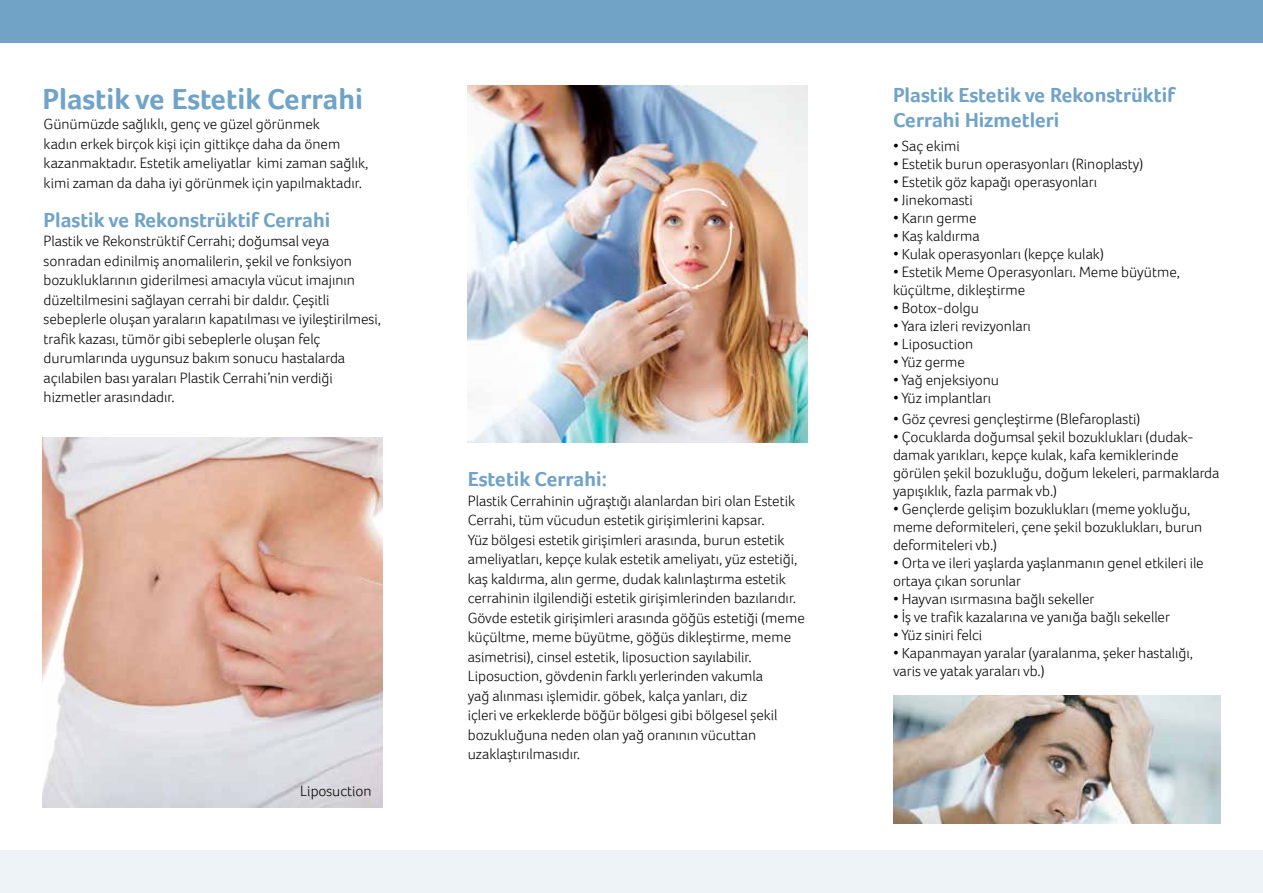
<style>
.page{position:relative;width:1263px;height:893px;background:#fff}
.page>*{position:absolute;margin:0;border:0;box-sizing:border-box;transform-origin:0 0}
.t1{font:700 30px "Acer Foco";color:#71a3c7}
.t2{font:700 21px/25.2px "Acer Foco";color:#71a3c7}
.t3{font:300 15px/19.5px "Acer Foco";color:#000}
</style>
<div class="page">
<div style="left:0;top:850px;width:1263px;height:43px;background:#edf3f7"></div>
<div style="left:0;top:0;width:1263px;height:43px;background:#71a3c7"></div>
<img style="left:43px;top:438px;width:340px;height:370px">
<img style="left:893px;top:695px;width:327px;height:129px">
<img style="left:468px;top:85px;width:340px;height:357px">
<h1 class="t1" style="left:43px;top:81px;width:322px">Plastik ve Estetik Cerrahi</h1>
<p class="t3" style="left:44px;top:114px;width:326px">Günümüzde sağlıklı, genç ve güzel görünmek<br>kadın erkek birçok kişi için gittikçe daha da önem kazanmaktadır. Estetik ameliyatlar kimi zaman sağlık, kimi zaman da daha iyi görünmek için yapılmaktadır.</p>
<h2 class="t2" style="left:44px;top:207px;width:288px">Plastik ve Rekonstrüktif Cerrahi</h2>
<p class="t3" style="left:44px;top:231px;width:339px">Plastik ve Rekonstrüktif Cerrahi; doğumsal veya sonradan edinilmiş anomalilerin, şekil ve fonksiyon bozukluklarının giderilmesi amacıyla vücut imajının düzeltilmesini sağlayan cerrahi bir daldır. Çeşitli sebeplerle oluşan yaraların kapatılması ve iyileştirilmesi, trafik kazası, tümör gibi sebeplerle oluşan felç durumlarında uygunsuz bakım sonucu hastalarda açılabilen bası yaraları Plastik Cerrahi’nin verdiği hizmetler arasındadır.</p>
<p class="t3" style="left:300px;top:781px;width:73px">Liposuction</p>
<h2 class="t2" style="left:468px;top:466px;width:141px">Estetik Cerrahi:</h2>
<p class="t3" style="left:468px;top:491px;width:339px">Plastik Cerrahinin uğraştığı alanlardan biri olan Estetik Cerrahi, tüm vücudun estetik girişimlerini kapsar.<br>Yüz bölgesi estetik girişimleri arasında, burun estetik ameliyatları, kepçe kulak estetik ameliyatı, yüz estetiği, kaş kaldırma, alın germe, dudak kalınlaştırma estetik cerrahinin ilgilendiği estetik girişimlerinden bazılarıdır.<br>Gövde estetik girişimleri arasında göğüs estetiği (meme küçültme, meme büyütme, göğüs dikleştirme, meme asimetrisi), cinsel estetik, liposuction sayılabilir.<br>Liposuction, gövdenin farklı yerlerinden vakumla<br>yağ alınması işlemidir. göbek, kalça yanları, diz<br>içleri ve erkeklerde böğür bölgesi gibi bölgesel şekil bozukluğuna neden olan yağ oranının vücuttan uzaklaştırılmasıdır.</p>
<h2 class="t2" style="left:893px;top:82px;width:284px">Plastik Estetik ve Rekonstrüktif<br>Cerrahi Hizmetleri</h2>
<p class="t3" style="left:893px;top:136px;width:68px">• Saç ekimi</p>
<p class="t3" style="left:893px;top:154px;width:252px">• Estetik burun operasyonları (Rinoplasty)</p>
<p class="t3" style="left:893px;top:172px;width:206px">• Estetik göz kapağı operasyonları</p>
<p class="t3" style="left:893px;top:190px;width:81px">• Jinekomasti</p>
<p class="t3" style="left:893px;top:208px;width:85px">• Karın germe</p>
<p class="t3" style="left:893px;top:226px;width:88px">• Kaş kaldırma</p>
<p class="t3" style="left:893px;top:244px;width:212px">• Kulak operasyonları (kepçe kulak)</p>
<p class="t3" style="left:893px;top:263px;width:289px;line-height:18px">• Estetik Meme Operasyonları. Meme büyütme, küçültme, dikleştirme</p>
<p class="t3" style="left:893px;top:298px;width:87px">• Botox-dolgu</p>
<p class="t3" style="left:893px;top:316px;width:139px">• Yara izleri revizyonları</p>
<p class="t3" style="left:893px;top:334px;width:82px">• Liposuction</p>
<p class="t3" style="left:893px;top:352px;width:73px">• Yüz germe</p>
<p class="t3" style="left:893px;top:370px;width:108px">• Yağ enjeksiyonu</p>
<p class="t3" style="left:893px;top:388px;width:100px">• Yüz implantları</p>
<p class="t3" style="left:893px;top:409px;width:249px">• Göz çevresi gençleştirme (Blefaroplasti)</p>
<p class="t3" style="left:893px;top:428px;width:328px;line-height:18px">• Çocuklarda doğumsal şekil bozuklukları (dudak&shy;damak yarıkları, kepçe kulak, kafa kemiklerinde görülen şekil bozukluğu, doğum lekeleri, parmaklarda yapışıklık, fazla parmak vb.)</p>
<p class="t3" style="left:893px;top:500px;width:311px;line-height:18px">• Gençlerde gelişim bozuklukları (meme yokluğu, meme deformiteleri, çene şekil bozuklukları, burun deformiteleri vb.)</p>
<p class="t3" style="left:893px;top:554px;width:312px;line-height:18px">• Orta ve ileri yaşlarda yaşlanmanın genel etkileri ile ortaya çıkan sorunlar</p>
<p class="t3" style="left:893px;top:589px;width:203px">• Hayvan ısırmasına bağlı sekeller</p>
<p class="t3" style="left:893px;top:607px;width:278px">• İş ve trafik kazalarına ve yanığa bağlı sekeller</p>
<p class="t3" style="left:893px;top:625px;width:91px">• Yüz siniri felci</p>
<p class="t3" style="left:893px;top:644px;width:301px;line-height:18px">• Kapanmayan yaralar (yaralanma, şeker hastalığı, varis ve yatak yaraları vb.)</p>
</div>
